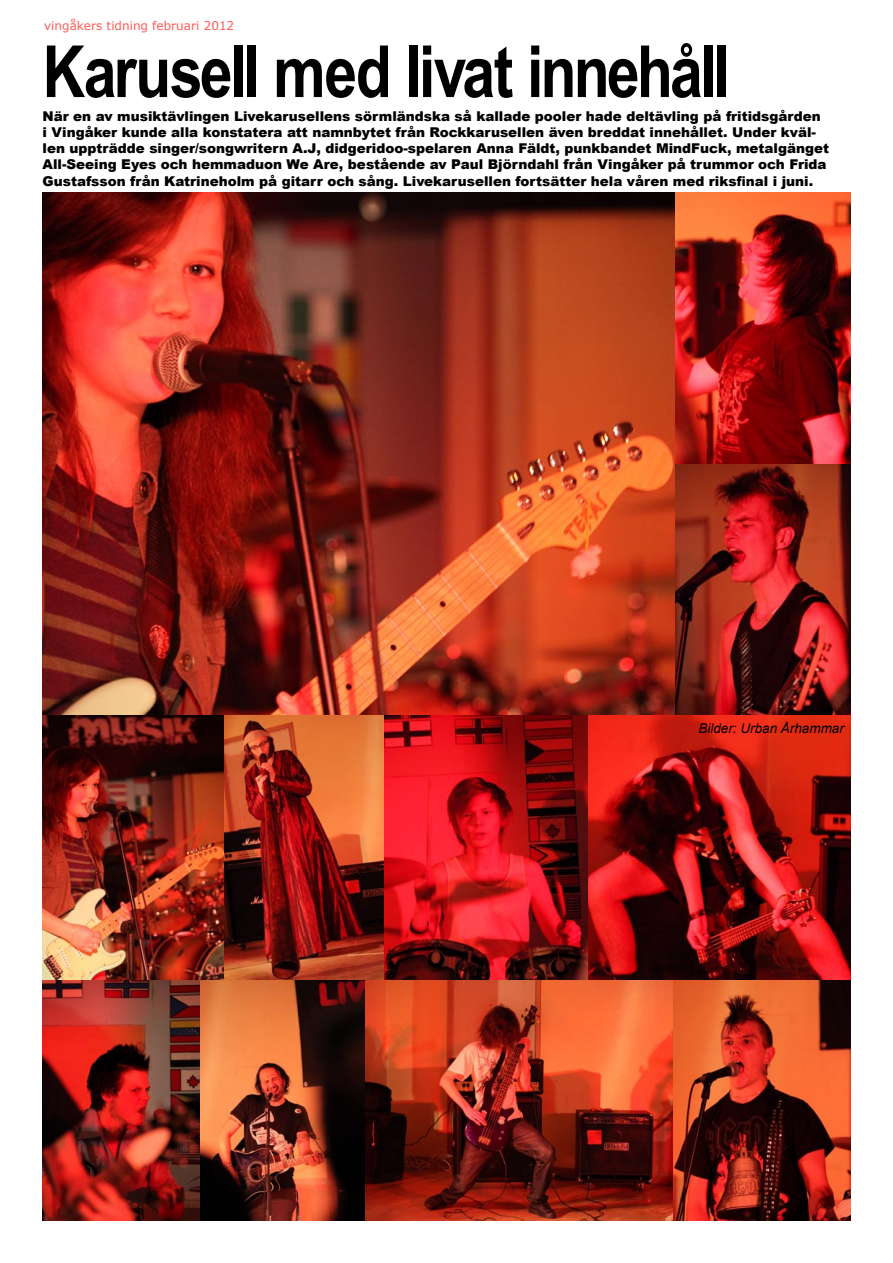
<style>
.page{position:relative;width:893px;height:1263px;background:#fff}
.page>*{position:absolute;margin:0;border:0;box-sizing:border-box;transform-origin:0 0}
.t1{font:700 72px "Arial Narrow";letter-spacing:-.04em;color:#000}
.t2{font:900 13.5px/16.2px "Arial";color:#000}
.t3{font:italic 13.5px "Arial";color:#000}
.t4{font:12px "Verdana";color:#fe5b58}
</style>
<div class="page">
<img style="left:675px;top:192px;width:175px;height:273px">
<img style="left:675px;top:465px;width:175px;height:251px">
<img style="left:43px;top:192px;width:632px;height:524px">
<img style="left:384px;top:716px;width:466px;height:264px">
<img style="left:223px;top:716px;width:161px;height:264px">
<img style="left:43px;top:716px;width:180px;height:264px">
<img style="left:200px;top:980px;width:474px;height:240px">
<img style="left:43px;top:980px;width:157px;height:240px">
<img style="left:674px;top:980px;width:176px;height:240px">
<p class="t4" style="left:44px;top:17px;width:192px">vingåkers tidning februari 2012</p>
<p class="t1" style="left:43px;top:17px;width:689px">Karusell med livat innehåll</p>
<p class="t2" style="left:43px;top:107px;width:780px">När en av musiktävlingen Livekarusellens sörmländska så kallade pooler hade deltävling på fritidsgården</p>
<p class="t2" style="left:43px;top:124px;width:788px">i Vingåker kunde alla konstatera att namnbytet från Rockkarusellen även breddat innehållet. Under kväl&shy;len uppträdde singer/songwritern A.J, didgeridoo-spelaren Anna Fäldt, punkbandet MindFuck, metalgänget All-Seeing Eyes och hemmaduon We Are, bestående av Paul Björndahl från Vingåker på trummor och Frida Gustafsson från Katrineholm på gitarr och sång. Livekarusellen fortsätter hela våren med riksfinal i juni.</p>
<p class="t3" style="left:698px;top:719px;width:147px">Bilder: Urban Århammar</p>
</div>
